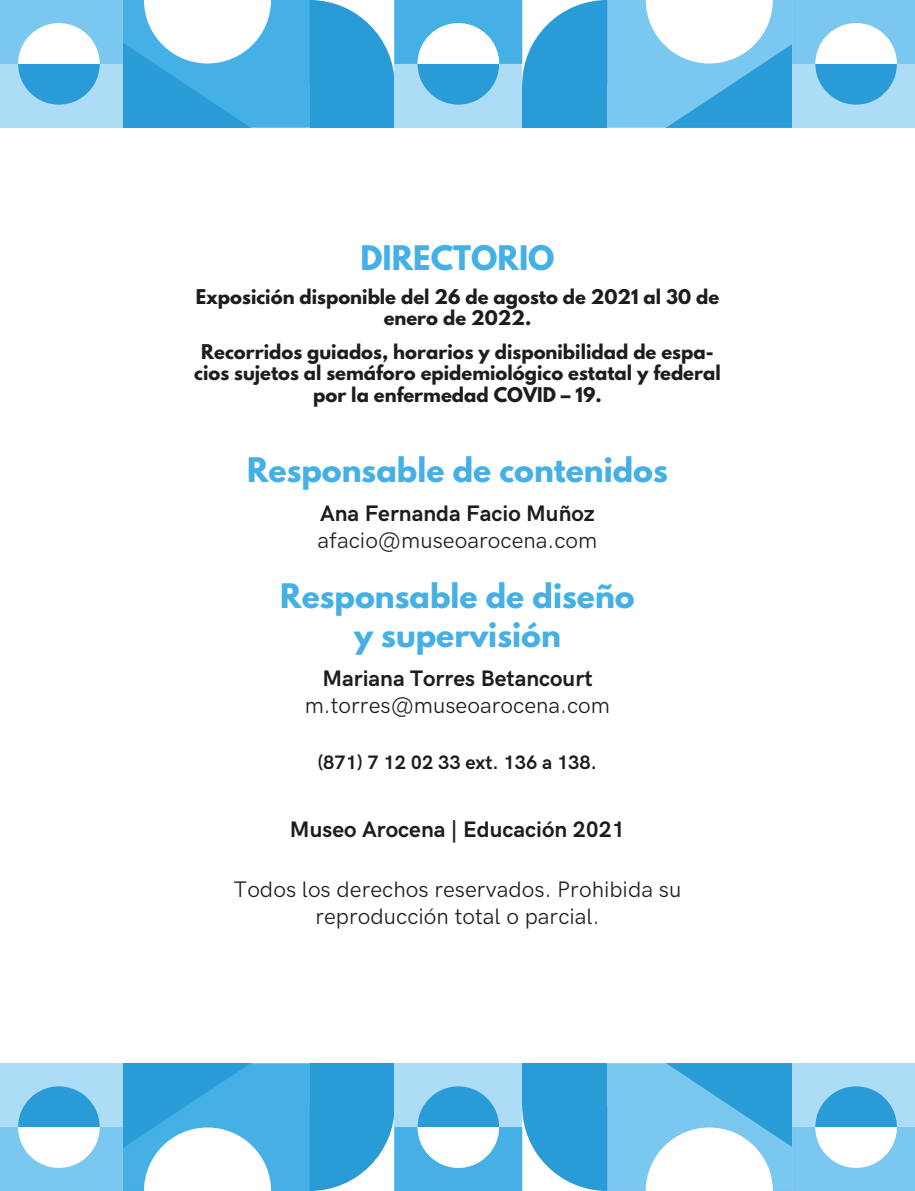
<style>
.page{position:relative;width:915px;height:1191px;background:#fff}
.page>*{position:absolute;margin:0;border:0;box-sizing:border-box;transform-origin:0 0}
.t1{font:700 30px/39px "League Spartan";color:#45b0e5;text-align:center}
.t2{font:22.5px/27px "HK Grotesk";color:#1d1d1b;text-align:center}
.t3{font:700 22.5px "HK Grotesk";color:#1d1d1b}
.t4{font:700 19.5px "HK Grotesk";color:#1d1d1b}
.t5{font:700 18px/21.6px "League Spartan";color:#1d1d1b;text-align:center}
</style>
<div class="page">
<svg style="left:0;top:0;width:914px;height:128px"></svg>
<svg style="left:0;top:1063px;width:914px;height:128px"></svg>
<h1 class="t1" style="left:360px;top:238px;width:196px">DIRECTORIO</h1>
<p class="t5" style="left:196px;top:285px;width:525px">Exposición disponible del 26 de agosto de 2021 al 30 de enero de 2022.</p>
<p class="t5" style="left:194px;top:340px;width:528px">Recorridos guiados, horarios y disponibilidad de espa&shy;cios sujetos al semáforo epidemiológico estatal y federal por la enfermedad COVID – 19.</p>
<h1 class="t1" style="left:247px;top:450px;width:422px">Responsable de contenidos</h1>
<p class="t3" style="left:320px;top:497px;width:276px">Ana Fernanda Facio Muñoz</p>
<p class="t2" style="left:317px;top:525px;width:281px">afacio@museoarocena.com</p>
<h1 class="t1" style="left:280px;top:576px;width:356px">Responsable de diseño y supervisión</h1>
<p class="t3" style="left:322px;top:661px;width:272px">Mariana Torres Betancourt</p>
<p class="t2" style="left:305px;top:690px;width:307px">m.torres@museoarocena.com</p>
<p class="t4" style="left:318px;top:747px;width:281px">(871) 7 12 02 33 ext. 136 a 138.</p>
<p class="t3" style="left:290px;top:812px;width:336px">Museo Arocena | Educación 2021</p>
<p class="t2" style="left:233px;top:873px;width:449px">Todos los derechos reservados. Prohibida su reproducción total o parcial.</p>
</div>
